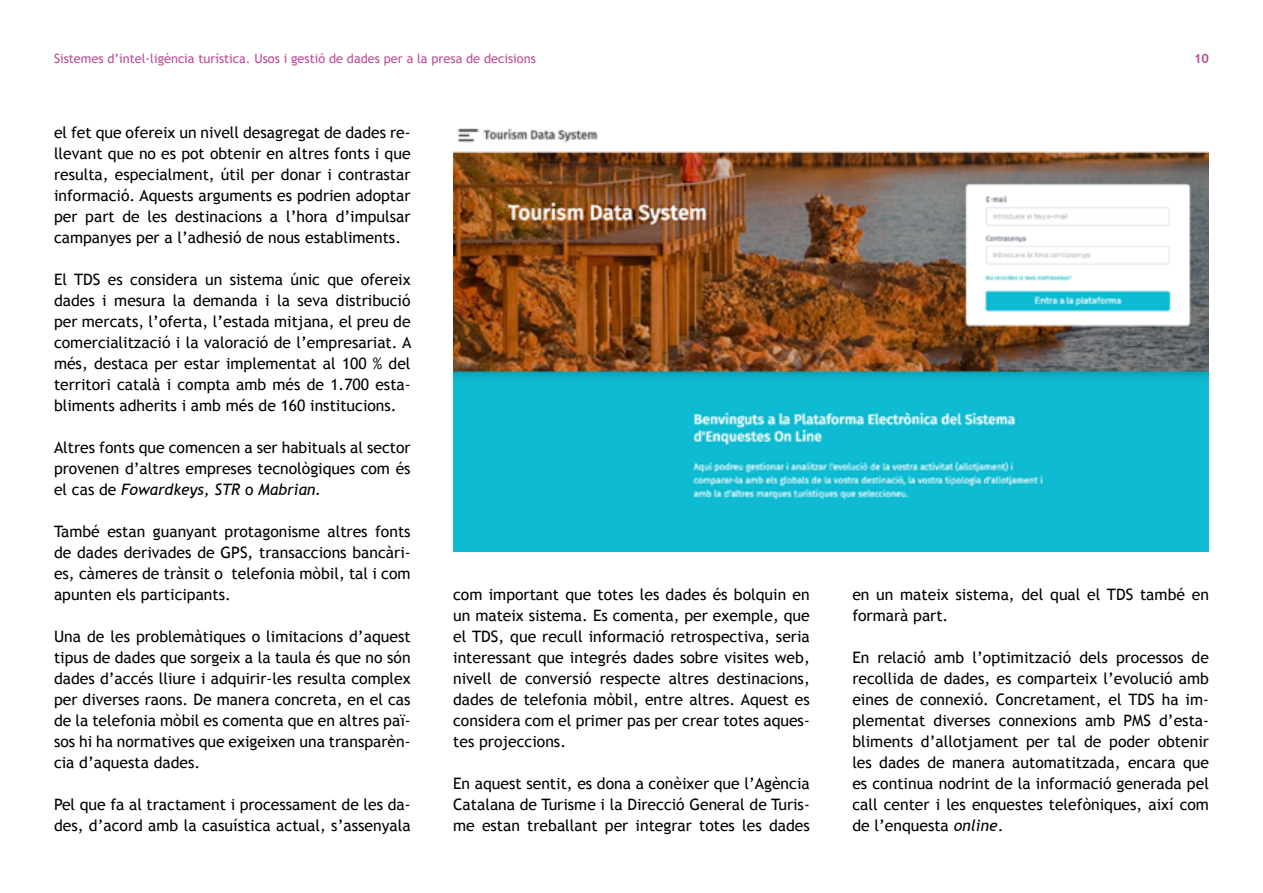
<style>
.page{position:relative;width:1263px;height:893px;background:#fff}
.page>*{position:absolute;margin:0;border:0;box-sizing:border-box;transform-origin:0 0}
.t1{font:15.75px/21px "Trebuchet MS";color:#000;text-align:justify}
.t2{font:12.75px "Trebuchet MS";color:#bf4793}
.t3{font:700 12.75px "Trebuchet MS";color:#bf4793}
.s1{font-style:italic}
</style>
<div class="page">
<img style="left:453px;top:128px;width:756px;height:424px">
<p class="t2" style="left:54px;top:51px;width:483px">Sistemes d’intel·ligència turística. Usos i gestió de dades per a la presa de decisions</p>
<p class="t3" style="left:1194px;top:51px;width:16px">10</p>
<p class="t1" style="left:54px;top:122px;width:358px">el fet que ofereix un nivell desagregat de dades re&shy;llevant que no es pot obtenir en altres fonts i que resulta, especialment, útil per donar i contrastar informació. Aquests arguments es podrien adoptar per part de les destinacions a l’hora d’impulsar campanyes per a l’adhesió de nous establiments.</p>
<p class="t1" style="left:54px;top:269px;width:359px">El TDS es considera un sistema únic que ofereix dades i mesura la demanda i la seva distribució per mercats, l’oferta, l’estada mitjana, el preu de comercialització i la valoració de l’empresariat. A més, destaca per estar implementat al 100 % del territori català i compta amb més de 1.700 esta&shy;bliments adherits i amb més de 160 institucions.</p>
<p class="t1" style="left:54px;top:437px;width:358px">Altres fonts que comencen a ser habituals al sector provenen d’altres empreses tecnològiques com és el cas de <span class="s1">Fowardkeys, STR</span> o <span class="s1">Mabrian.</span></p>
<p class="t1" style="left:54px;top:521px;width:358px">També estan guanyant protagonisme altres fonts de dades derivades de GPS, transaccions bancàri&shy;es, càmeres de trànsit o telefonia mòbil, tal i com apunten els participants.</p>
<p class="t1" style="left:54px;top:626px;width:358px">Una de les problemàtiques o limitacions d’aquest tipus de dades que sorgeix a la taula és que no són dades d’accés lliure i adquirir-les resulta complex per diverses raons. De manera concreta, en el cas de la telefonia mòbil es comenta que en altres paï&shy;sos hi ha normatives que exigeixen una transparèn&shy;cia d’aquesta dades.</p>
<p class="t1" style="left:54px;top:794px;width:358px">Pel que fa al tractament i processament de les da&shy;des, d’acord amb la casuística actual, s’assenyala</p>
<p class="t1" style="left:453px;top:584px;width:358px">com important que totes les dades és bolquin en un mateix sistema. Es comenta, per exemple, que el TDS, que recull informació retrospectiva, seria interessant que integrés dades sobre visites web, nivell de conversió respecte altres destinacions, dades de telefonia mòbil, entre altres. Aquest es considera com el primer pas per crear totes aques&shy;tes projeccions.</p>
<p class="t1" style="left:453px;top:773px;width:358px">En aquest sentit, es dona a conèixer que l’Agència Catalana de Turisme i la Direcció General de Turis&shy;me estan treballant per integrar totes les dades</p>
<p class="t1" style="left:852px;top:584px;width:358px">en un mateix sistema, del qual el TDS també en formarà part.</p>
<p class="t1" style="left:852px;top:647px;width:358px">En relació amb l’optimització dels processos de recollida de dades, es comparteix l’evolució amb eines de connexió. Concretament, el TDS ha im&shy;plementat diverses connexions amb PMS d’esta&shy;bliments d’allotjament per tal de poder obtenir les dades de manera automatitzada, encara que es continua nodrint de la informació generada pel call center i les enquestes telefòniques, així com de l’enquesta <span class="s1">online</span>.</p>
</div>
